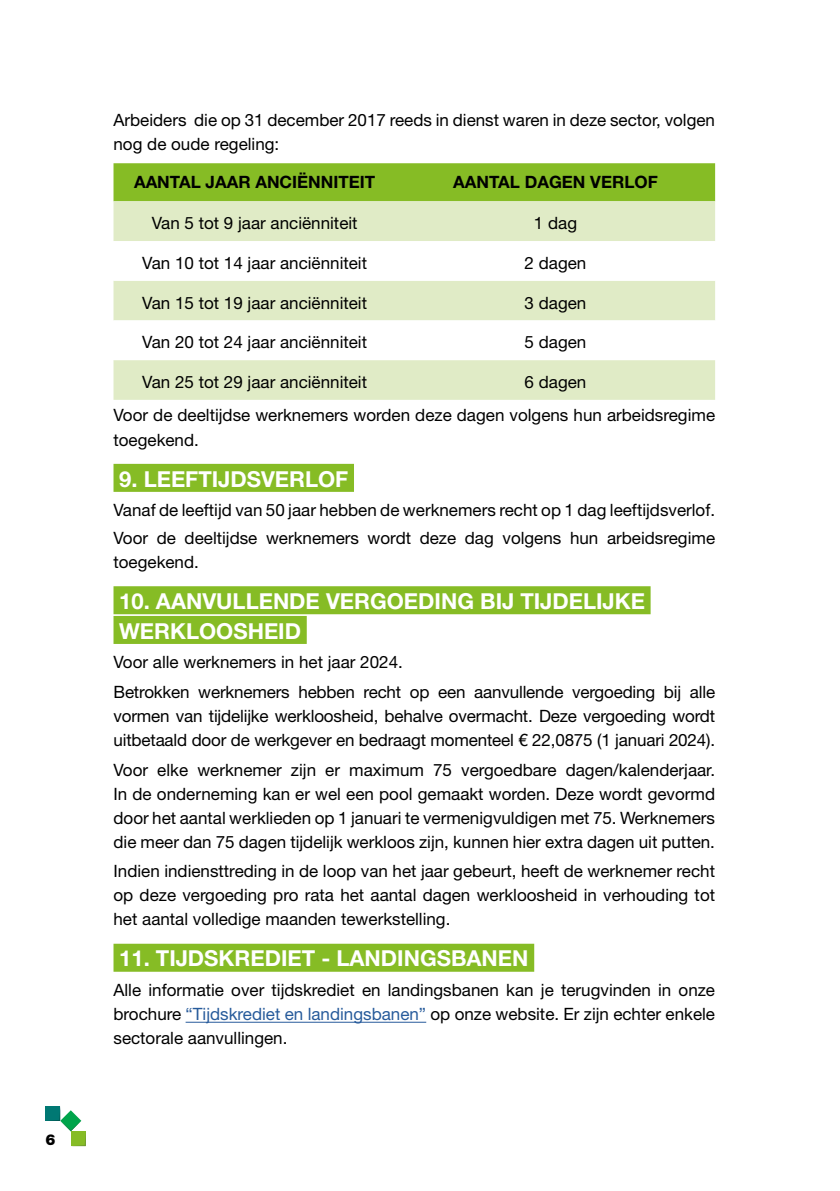
<style>
.page{position:relative;width:840px;height:1191px;background:#fff}
.page>*{position:absolute;margin:0;border:0;box-sizing:border-box;transform-origin:0 0}
.t1{font:700 22px/29.6px "Helvetica Neue LT Pro";color:#fff}
.t2{font:17px/24px "Helvetica Neue";color:#000}
.t3{font:17px/24px "Helvetica Neue LT Pro";color:#000}
.t4{font:700 17px "Helvetica Neue LT Std";color:#000}
.t5{font:900 15px "Helvetica Neue LT Std";color:#000}
.s1{color:#275b9b}
</style>
<div class="page">
<svg style="left:45px;top:1106px;width:41px;height:40px"></svg>
<div style="left:113px;top:464px;width:241px;height:28px;background:#86bc25"></div>
<div style="left:113px;top:586px;width:537px;height:28px;background:#86bc25"></div>
<div style="left:113px;top:616px;width:193px;height:28px;background:#86bc25"></div>
<div style="left:113px;top:943px;width:421px;height:28px;background:#86bc25"></div>
<hr style="left:185px;top:1021px;width:241px;height:1px;background:#275b9b">
<div style="left:113px;top:163px;width:601px;height:38px;background:#86bc25"></div>
<div style="left:113px;top:201px;width:601px;height:199px;background:#e0ebc6"></div>
<svg style="left:113px;top:241px;width:601px;height:119px"></svg>
<p class="t5" style="left:45px;top:1130px;width:12px">6</p>
<p class="t3" style="left:113px;top:107px;width:602px">Arbeiders die op 31 december 2017 reeds in dienst waren in deze sector, volgen nog de oude regeling:</p>
<p class="t4" style="left:134px;top:172px;width:243px">AANTAL JAAR ANCIËNNITEIT</p>
<p class="t4" style="left:453px;top:172px;width:206px">AANTAL DAGEN VERLOF</p>
<p class="t2" style="left:152px;top:212px;width:207px">Van 5 tot 9 jaar anciënniteit</p>
<p class="t2" style="left:533px;top:212px;width:45px">1 dag</p>
<p class="t2" style="left:142px;top:252px;width:226px">Van 10 tot 14 jaar anciënniteit</p>
<p class="t2" style="left:524px;top:252px;width:63px">2 dagen</p>
<p class="t2" style="left:142px;top:291px;width:226px">Van 15 tot 19 jaar anciënniteit</p>
<p class="t2" style="left:524px;top:291px;width:63px">3 dagen</p>
<p class="t2" style="left:142px;top:331px;width:226px">Van 20 tot 24 jaar anciënniteit</p>
<p class="t2" style="left:524px;top:331px;width:63px">5 dagen</p>
<p class="t2" style="left:142px;top:371px;width:226px">Van 25 tot 29 jaar anciënniteit</p>
<p class="t2" style="left:113px;top:366px;width:602px;line-height:33.4px;text-indent:411px">6 dagen<br>Voor de deeltijdse werknemers worden deze dagen volgens hun arbeidsregime</p>
<p class="t2" style="left:113px;top:428px;width:87px">toegekend.</p>
<p class="t1" style="left:119px;top:463px;width:230px">9. LEEFTIJDSVERLOF</p>
<p class="t2" style="left:113px;top:497px;width:602px;line-height:27.6px">Vanaf de leeftijd van 50 jaar hebben de werknemers recht op 1 dag leeftijdsverlof.<br>Voor de deeltijdse werknemers wordt deze dag volgens hun arbeidsregime</p>
<p class="t2" style="left:113px;top:551px;width:87px">toegekend.</p>
<p class="t1" style="left:119px;top:586px;width:527px">10. AANVULLENDE VERGOEDING BIJ TIJDELIJKE<br>WERKLOOSHEID</p>
<p class="t2" style="left:113px;top:648px;width:603px;line-height:29.6px">Voor alle werknemers in het jaar 2024.<br>Betrokken werknemers hebben recht op een aanvullende vergoeding bij alle</p>
<p class="t2" style="left:113px;top:705px;width:602px">vormen van tijdelijke werkloosheid, behalve overmacht. Deze vergoeding wordt uitbetaald door de werkgever en bedraagt momenteel € 22,0875 (1 januari 2024).</p>
<p class="t2" style="left:113px;top:758px;width:603px;text-align:justify">Voor elke werknemer zijn er maximum 75 vergoedbare dagen/kalenderjaar.<br>In de onderneming kan er wel een pool gemaakt worden. Deze wordt gevormd door het aantal werklieden op 1 januari te vermenigvuldigen met 75. Werknemers die meer dan 75 dagen tijdelijk werkloos zijn, kunnen hier extra dagen uit putten.</p>
<p class="t2" style="left:113px;top:860px;width:602px;text-align:justify">Indien indiensttreding in de loop van het jaar gebeurt, heeft de werknemer recht op deze vergoeding pro rata het aantal dagen werkloosheid in verhouding tot het aantal volledige maanden tewerkstelling.</p>
<p class="t1" style="left:119px;top:943px;width:410px">11. TIJDSKREDIET - LANDINGSBANEN</p>
<p class="t2" style="left:113px;top:979px;width:602px;text-align:justify">Alle informatie over tijdskrediet en landingsbanen kan je terugvinden in onze brochure <span class="s1">“Tijdskrediet en landingsbanen”</span> op onze website. Er zijn echter enkele sectorale aanvullingen.</p>
</div>
